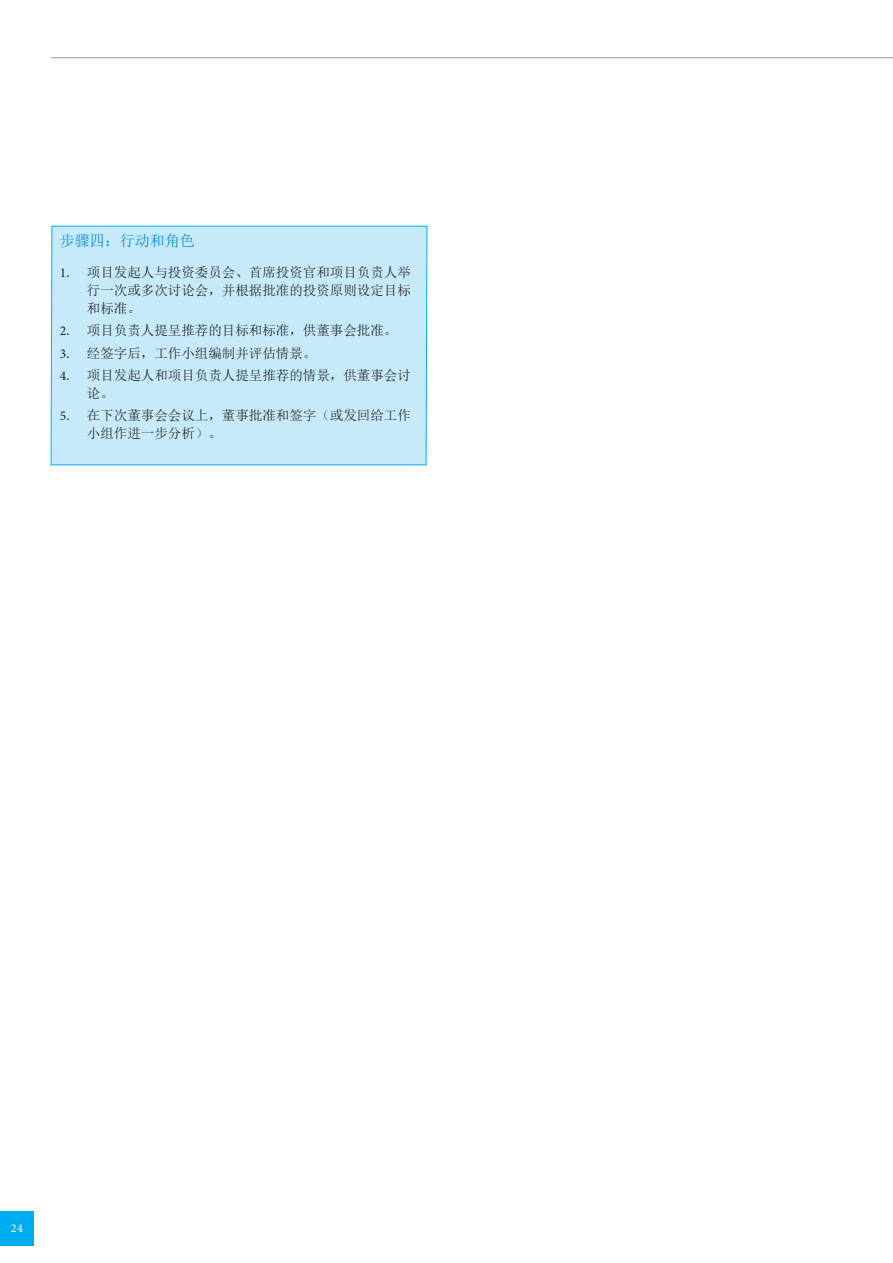
<style>
.page{position:relative;width:893px;height:1263px;background:#fff}
.page>*{position:absolute;margin:0;border:0;box-sizing:border-box;transform-origin:0 0}
._2_Body{font:15px "Sim Sun";color:#0087cd}
._2_Body-2{font:13.5px/18px "Sim Sun";color:#231f20}
.t1{font:12px "Minion Pro";color:#fff}
.s1{font-family:"Minion Pro"}
.s2{font-family:"Alright Sans"}
</style>
<div class="page">
<hr style="left:51px;top:57px;width:842px;height:1px;background:#939598">
<div style="left:0;top:1212px;width:34px;height:34px;background:#00aeef"></div>
<div style="left:50px;top:225px;width:378px;height:241px;background:#c6eafa"></div>
<p class="_2_Body" style="left:60px;top:233px;width:137px">步骤四：行动和角色</p>
<p class="_2_Body-2" style="left:87px;top:263px;width:326px;text-align:justify;text-indent:-27px"><span class="s1">1</span><span class="s2">.</span> 项目发起人与投资委员会、首席投资官和项目负责人举行一次或多次讨论会，并根据批准的投资原则设定目标和标准。</p>
<p class="_2_Body-2" style="left:60px;top:321px;width:339px"><span class="s1">2</span><span class="s2">.</span> 项目负责人提呈推荐的目标和标准，供董事会批准。</p>
<p class="_2_Body-2" style="left:60px;top:344px;width:258px"><span class="s1">3</span><span class="s2">.</span> 经签字后，工作小组编制并评估情景。</p>
<p class="_2_Body-2" style="left:87px;top:366px;width:326px;text-indent:-27px"><span class="s1">4</span><span class="s2">.</span> 项目发起人和项目负责人提呈推荐的情景，供董事会讨论。</p>
<p class="_2_Body-2" style="left:87px;top:406px;width:326px;text-indent:-27px"><span class="s1">5</span><span class="s2">.</span> 在下次董事会会议上，董事批准和签字（或发回给工作小组作进一步分析）。</p>
<p class="t1" style="left:11px;top:1220px;width:14px">24</p>
</div>
